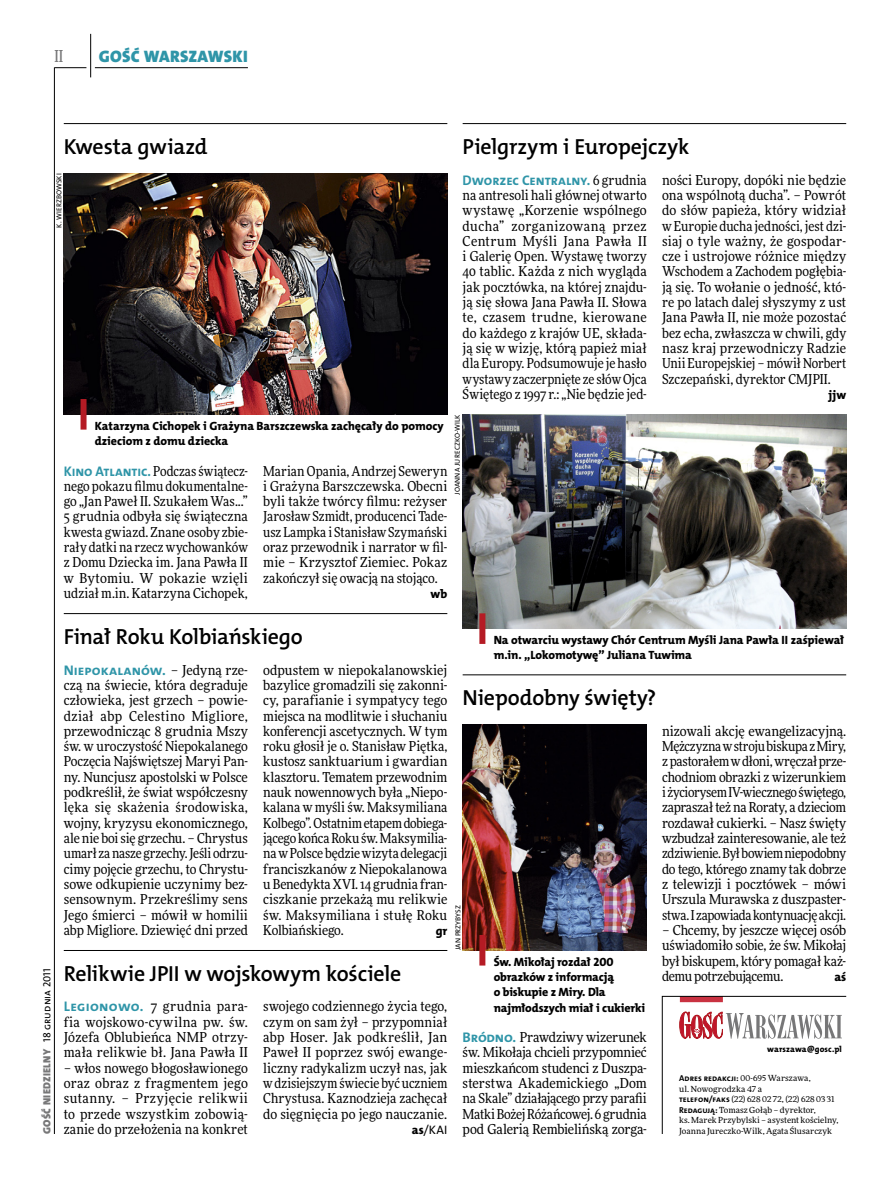
<style>
.page{position:relative;width:893px;height:1191px;background:#fff}
.page>*{position:absolute;margin:0;border:0;box-sizing:border-box;transform-origin:0 0}
.t1{font:21.9px "The Mix HP6 Se Bld";letter-spacing:-.01em;color:#000}
.t2{font:16.65px "The Mix HP9 Blk";letter-spacing:.02em;color:#2f95a8}
.t3{font:500 16.5px "Freeday Narrow";color:#777778;scale:.9 1}
.t4{font:13.95px "The Mix HP7 Bld";color:#2f95a8}
.t5{font:13.65px/15.3px "Freeday Narrow News";color:#000;text-align:justify}
.t6{font:12.3px "The Mix HP8 Ex Bld";letter-spacing:.005em;color:#000}
.t7{font:12.3px "The Mix HP5 Plain";color:#000}
.t8{font:12px/15.3px "The Mix HP8 Ex Bld";letter-spacing:-.005em;color:#000}
.t9{font:10.5px "The Mix HP9 Blk";letter-spacing:.025em;color:#777778}
.t10{font:8.55px "The Mix HP8 Ex Bld";letter-spacing:.015em;color:#000}
.t11{font:8.4px/10.5px "Freeday News";letter-spacing:.005em;color:#000}
.t12{font:7.2px "The Mix HP5 Plain";letter-spacing:.015em;color:#000}
.s1{font-family:"Freeday Narrow News";font-size:13.65px;color:#000}
.s2{font-family:"The Mix HP5 Plain";color:#000}
.s3{font-family:"The Mix HP7 Bld";font-size:13.95px;color:#2f95a8}
.s4{font-family:"The Mix HP8 Ex Bld"}
.s5{font-family:"The Mix HP7 Bld";font-size:8.55px}
</style>
<div class="page">
<hr style="left:54px;top:67px;width:1px;height:1067px;background:#000">
<hr style="left:90px;top:34px;width:1px;height:43px;background:#000">
<hr style="left:54px;top:67px;width:32px;height:1px;background:#000">
<hr style="left:95px;top:67px;width:153px;height:1px;background:#000">
<svg style="left:662px;top:996px;width:185px;height:138px"></svg>
<hr style="left:64px;top:123px;width:383px;height:1px;background:#000">
<img style="left:64px;top:173px;width:383px;height:241px">
<div style="left:81px;top:399px;width:6px;height:30px;background:#b51b24"></div>
<hr style="left:463px;top:123px;width:383px;height:1px;background:#000">
<img style="left:463px;top:414px;width:383px;height:214px">
<div style="left:479px;top:613px;width:6px;height:31px;background:#b51b24"></div>
<hr style="left:463px;top:674px;width:383px;height:1px;background:#000">
<img style="left:463px;top:725px;width:184px;height:225px">
<div style="left:479px;top:935px;width:6px;height:30px;background:#b51b24"></div>
<hr style="left:64px;top:613px;width:383px;height:1px;background:#000">
<hr style="left:64px;top:950px;width:383px;height:1px;background:#000">
<p class="t3" style="left:54px;top:46px;width:11px">II</p>
<p class="t2" style="left:99px;top:46px;width:150px">GOŚĆ WARSZAWSKI</p>
<h1 class="t1" style="left:64px;top:132px;width:145px">Kwesta gwiazd</h1>
<p class="t12" style="left:55px;top:228px;width:56px;rotate:-90deg">K. Wierzbowski</p>
<h1 class="t1" style="left:463px;top:132px;width:228px">Pielgrzym i Europejczyk</h1>
<p class="t4" style="left:463px;top:171px;width:186px">Dworzec Centralny. <span class="s1">6 grudnia</span></p>
<p class="t5" style="left:463px;top:187px;width:186px">na antresoli hali głównej otwarto wystawę „Korzenie wspólnego ducha” zorganizowaną przez Centrum Myśli Jana Pawła II i Galerię Open. Wystawę tworzy 40 tablic. Każda z nich wygląda jak pocztówka, na której znajdu&shy;ją się słowa Jana Pawła II. Słowa te, czasem trudne, kierowane do każdego z krajów UE, składa&shy;ją się w wizję, którą papież miał dla Europy. Podsumowuje je hasło wystawy zaczerpnięte ze słów Ojca Świętego z 1997 r.: „Nie będzie jed-</p>
<p class="t5" style="left:662px;top:172px;width:186px">ności Europy, dopóki nie będzie ona wspólnotą ducha”. – Powrót do słów papieża, który widział w Europie ducha jedności, jest dzi&shy;siaj o tyle ważny, że gospodar&shy;cze i ustrojowe różnice między Wschodem a Zachodem pogłębia&shy;ją się. To wołanie o jedność, któ&shy;re po latach dalej słyszymy z ust Jana Pawła II, nie może pozostać bez echa, zwłaszcza w chwili, gdy nasz kraj przewodniczy Radzie Unii Europejskiej – mówił Norbert Szczepański, dyrektor CMJPII.</p>
<p class="t6" style="left:828px;top:387px;width:19px">jjw</p>
<p class="t9" style="left:40px;top:1134px;width:167px;rotate:-90deg">GOŚĆ NIEDZIELNY <span class="s2">18 grudnia 2011</span></p>
<p class="t12" style="left:453px;top:495px;width:81px;rotate:-90deg">Joanna Jureczko-Wilk</p>
<p class="t8" style="left:95px;top:418px;width:350px">Katarzyna Cichopek i Grażyna Barszczewska zachęcały do pomocy dzieciom z domu dziecka</p>
<p class="t5" style="left:64px;top:463px;width:186px"><span class="s3">Kino Atlantic.</span> Podczas świątecz&shy;nego pokazu filmu dokumentalne&shy;go „Jan Paweł II. Szukałem Was...” 5 grudnia odbyła się świąteczna kwesta gwiazd. Znane osoby zbie&shy;rały datki na rzecz wychowanków z Domu Dziecka im. Jana Pawła II w Bytomiu. W pokazie wzięli udział m.in. Katarzyna Cichopek,</p>
<p class="t5" style="left:263px;top:463px;width:186px">Marian Opania, Andrzej Seweryn i Grażyna Barszczewska. Obecni byli także twórcy filmu: reżyser Jarosław Szmidt, producenci Tade&shy;usz Lampka i Stanisław Szymański oraz przewodnik i narrator w fil&shy;mie – Krzysztof Ziemiec. Pokaz zakończył się owacją na stojąco.</p>
<p class="t6" style="left:431px;top:586px;width:18px">wb</p>
<h1 class="t1" style="left:64px;top:622px;width:241px">Finał Roku Kolbiańskiego</h1>
<p class="t4" style="left:64px;top:661px;width:186px">Niepokalanów. <span class="s1">– Jedyną rze-</span></p>
<p class="t5" style="left:64px;top:677px;width:186px">czą na świecie, która degraduje człowieka, jest grzech – powie&shy;dział abp Celestino Migliore, przewodnicząc 8 grudnia Mszy św. w uroczystość Niepokalanego Poczęcia Najświętszej Maryi Pan&shy;ny. Nuncjusz apostolski w Polsce podkreślił, że świat współczesny lęka się skażenia środowiska, wojny, kryzysu ekonomicznego, ale nie boi się grzechu. – Chrystus umarł za nasze grzechy. Jeśli odrzu&shy;cimy pojęcie grzechu, to Chrystu&shy;sowe odkupienie uczynimy bez&shy;sensownym. Przekreślimy sens Jego śmierci – mówił w homilii abp Migliore. Dziewięć dni przed</p>
<p class="t5" style="left:263px;top:662px;width:186px">odpustem w niepokalanowskiej bazylice gromadzili się zakonni&shy;cy, parafianie i sympatycy tego miejsca na modlitwie i słuchaniu konferencji ascetycznych. W tym roku głosił je o. Stanisław Piętka, kustosz sanktuarium i gwardian klasztoru. Tematem przewodnim nauk nowennowych była „Niepo&shy;kalana w myśli św. Maksymiliana Kolbego”. Ostatnim etapem dobiega&shy;jącego końca Roku św. Maksymilia&shy;na w Polsce będzie wizyta delegacji franciszkanów z Niepokalanowa u Benedykta XVI. 14 grudnia fran&shy;ciszkanie przekażą mu relikwie św. Maksymiliana i stułę Roku Kolbiańskiego.</p>
<p class="t6" style="left:436px;top:923px;width:13px">gr</p>
<h1 class="t1" style="left:64px;top:959px;width:339px">Relikwie JPII w wojskowym kościele</h1>
<p class="t5" style="left:64px;top:998px;width:186px"><span class="s3">Legionowo.</span> 7 grudnia para&shy;fia wojskowo-cywilna pw. św.<br>Józefa Oblubieńca NMP otrzy&shy;mała relikwie bł. Jana Pawła II</p>
<p class="t5" style="left:64px;top:1060px;width:186px">– włos nowego błogosławionego oraz obraz z fragmentem jego sutanny. – Przyjęcie relikwii to przede wszystkim zobowią&shy;zanie do przełożenia na konkret</p>
<p class="t5" style="left:263px;top:998px;width:186px">swojego codziennego życia tego, czym on sam żył – przypomniał abp Hoser. Jak podkreślił, Jan Paweł II poprzez swój ewange&shy;liczny radykalizm uczył nas, jak w dzisiejszym świecie być uczniem Chrystusa. Kaznodzieja zachęcał do sięgnięcia po jego nauczanie.</p>
<p class="t7" style="left:412px;top:1122px;width:31px"><span class="s4">as</span>/KAI</p>
<p class="t8" style="left:494px;top:632px;width:352px">Na otwarciu wystawy Chór Centrum Myśli Jana Pawła II zaśpiewał m.in. „Lokomotywę” Juliana Tuwima</p>
<h1 class="t1" style="left:463px;top:684px;width:195px">Niepodobny święty?</h1>
<p class="t12" style="left:453px;top:950px;width:46px;rotate:-90deg">Jan Przybysz</p>
<p class="t8" style="left:494px;top:954px;width:153px">Św. Mikołaj rozdał 200 obrazków z informacją<br>o biskupie z Miry. Dla najmłodszych miał i cukierki</p>
<p class="t5" style="left:463px;top:1029px;width:186px"><span class="s3">Bródno.</span> Prawdziwy wizerunek św. Mikołaja chcieli przypomnieć mieszkańcom studenci z Duszpa&shy;sterstwa Akademickiego „Dom na Skale” działającego przy parafii Matki Bożej Różańcowej. 6 grudnia pod Galerią Rembielińską zorga-</p>
<p class="t5" style="left:662px;top:723px;width:186px">nizowali akcję ewangelizacyjną.<br>Mężczyzna w stroju biskupa z Miry, z pastorałem w dłoni, wręczał prze&shy;chodniom obrazki z wizerunkiem i życiorysem IV-wiecznego świętego, zapraszał też na Roraty, a dzieciom rozdawał cukierki. – Nasz święty wzbudzał zainteresowanie, ale też zdziwienie. Był bowiem niepodobny do tego, którego znamy tak dobrze z telewizji i pocztówek – mówi Urszula Murawska z duszpaster&shy;stwa. I zapowiada kontynuację akcji.</p>
<p class="t5" style="left:662px;top:922px;width:186px">– Chcemy, by jeszcze więcej osób uświadomiło sobie, że św. Mikołaj był biskupem, który pomagał każ&shy;demu potrzebującemu.</p>
<p class="t6" style="left:834px;top:968px;width:13px">aś</p>
<p class="t10" style="left:767px;top:1044px;width:76px">warszawa@gosc.pl</p>
<p class="t11" style="left:679px;top:1073px;width:161px"><span class="s5">Adres redakcji:</span> 00-695 Warszawa,<br>ul. Nowogrodzka 47 a<br><span class="s5">telefon/faks</span> (22) 628 02 72, (22) 628 03 31<br><span class="s5">Redagują:</span> Tomasz Gołąb – dyrektor,<br>ks. Marek Przybylski – asystent kościelny, Joanna Jureczko-Wilk, Agata Ślusarczyk</p>
</div>
